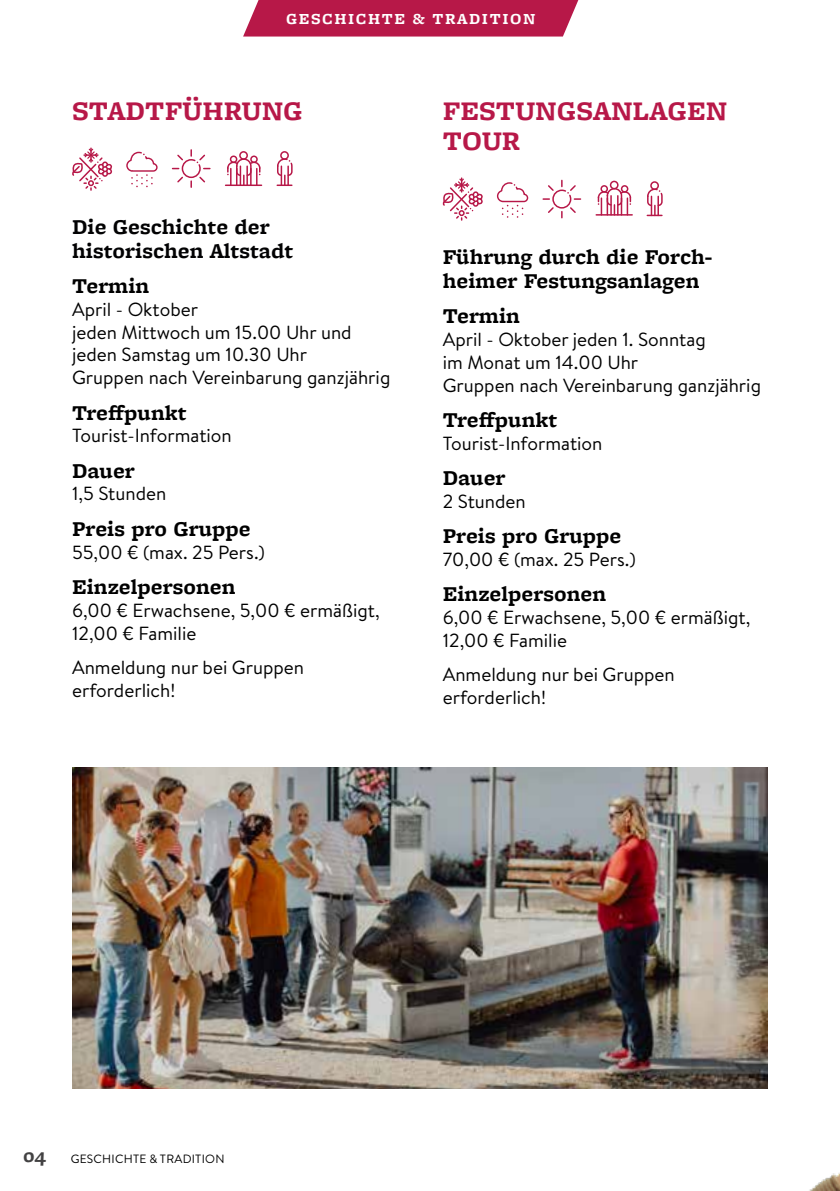
<style>
.page{position:relative;width:840px;height:1191px;background:#fff}
.page>*{position:absolute;margin:0;border:0;box-sizing:border-box;transform-origin:0 0}
.t1{font:700 28px/30px "Freight Micro Pro";color:#b71848}
.t2{font:700 22px/24px "Freight Micro Pro";color:#000}
.t3{font:700 22px/24px "Freight Micro Pro";color:#020203}
.t4{font:19px/22.8px "Brandon Text";color:#000}
.t5{font:700 16px "Freight Micro Pro";letter-spacing:.1em;color:#fff}
.t6{font:12px "Brandon Text";letter-spacing:.02em;color:#000}
.s1{font-family:"Freight Micro Pro";font-weight:700;font-size:20px;color:#434243}
</style>
<div class="page">
<img style="left:731px;top:767px;width:108px;height:424px">
<svg style="left:243px;top:0;width:335px;height:37px;background:#bb2552"></svg>
<svg style="left:72px;top:148px;width:41px;height:42px"></svg>
<div style="left:239px;top:151px;width:9px;height:9px;border:2px solid #b71848;border-radius:50%"></div>
<div style="left:230px;top:155px;width:7px;height:8px;border:2px solid #b71848;border-radius:50%"></div>
<div style="left:250px;top:155px;width:7px;height:8px;border:2px solid #b71848;border-radius:50%"></div>
<hr style="left:225px;top:184px;width:36px;height:2px;background:#b71848">
<svg style="left:226px;top:158px;width:35px;height:27px"></svg>
<div style="left:280px;top:151px;width:9px;height:9px;border:2px solid #b71848;border-radius:50%"></div>
<svg style="left:276px;top:158px;width:17px;height:28px"></svg>
<svg style="left:172px;top:150px;width:38px;height:37px"></svg>
<svg style="left:126px;top:151px;width:32px;height:36px"></svg>
<div style="left:609px;top:181px;width:9px;height:8px;border:2px solid #b71848;border-radius:50%"></div>
<div style="left:600px;top:185px;width:7px;height:8px;border:2px solid #b71848;border-radius:50%"></div>
<div style="left:620px;top:185px;width:8px;height:8px;border:2px solid #b71848;border-radius:50%"></div>
<hr style="left:596px;top:214px;width:35px;height:2px;background:#b71848">
<svg style="left:596px;top:187px;width:35px;height:28px"></svg>
<div style="left:650px;top:181px;width:8px;height:9px;border:2px solid #b71848;border-radius:50%"></div>
<svg style="left:646px;top:188px;width:17px;height:28px"></svg>
<svg style="left:442px;top:177px;width:41px;height:43px"></svg>
<svg style="left:543px;top:180px;width:37px;height:38px"></svg>
<svg style="left:496px;top:182px;width:32px;height:36px"></svg>
<img style="left:72px;top:767px;width:695px;height:321px">
<p class="t5" style="left:286px;top:7px;width:251px">GESCHICHTE &amp; TRADITION</p>
<h1 class="t1" style="left:72px;top:95px;width:232px">STADTFÜHRUNG</h1>
<h1 class="t1" style="left:442px;top:95px;width:286px">FESTUNGSANLAGEN<br>TOUR</h1>
<p class="t3" style="left:72px;top:214px;width:222px">Die Geschichte der historischen Altstadt</p>
<p class="t2" style="left:72px;top:273px;width:79px">Termin</p>
<p class="t4" style="left:72px;top:297px;width:320px">April - Oktober<br>jeden Mittwoch um 15.00 Uhr und jeden Samstag um 10.30 Uhr<br>Gruppen nach Vereinbarung ganzjährig</p>
<p class="t2" style="left:72px;top:400px;width:116px">Treffpunkt</p>
<p class="t4" style="left:72px;top:424px;width:161px">Tourist-Information</p>
<p class="t2" style="left:72px;top:458px;width:64px">Dauer</p>
<p class="t4" style="left:72px;top:482px;width:96px">1,5 Stunden</p>
<p class="t2" style="left:72px;top:516px;width:180px">Preis pro Gruppe</p>
<p class="t4" style="left:72px;top:540px;width:194px">55,00 € (max. 25 Pers.)</p>
<p class="t2" style="left:72px;top:574px;width:165px">Einzelpersonen</p>
<p class="t4" style="left:72px;top:598px;width:309px">6,00 € Erwachsene, 5,00 € ermäßigt,<br>12,00 € Familie</p>
<p class="t4" style="left:72px;top:655px;width:233px">Anmeldung nur bei Gruppen erforderlich!</p>
<p class="t2" style="left:442px;top:244px;width:271px">Führung durch die Forch&shy;heimer Festungsanlagen</p>
<p class="t2" style="left:442px;top:303px;width:79px">Termin</p>
<p class="t4" style="left:442px;top:327px;width:320px">April - Oktober jeden 1. Sonntag<br>im Monat um 14.00 Uhr<br>Gruppen nach Vereinbarung ganzjährig</p>
<p class="t2" style="left:442px;top:407px;width:116px">Treffpunkt</p>
<p class="t4" style="left:442px;top:431px;width:161px">Tourist-Information</p>
<p class="t2" style="left:442px;top:465px;width:64px">Dauer</p>
<p class="t4" style="left:442px;top:489px;width:84px">2 Stunden</p>
<p class="t2" style="left:442px;top:523px;width:180px">Preis pro Gruppe</p>
<p class="t4" style="left:442px;top:547px;width:195px">70,00 € (max. 25 Pers.)</p>
<p class="t2" style="left:442px;top:581px;width:165px">Einzelpersonen</p>
<p class="t4" style="left:442px;top:605px;width:309px">6,00 € Erwachsene, 5,00 € ermäßigt,<br>12,00 € Familie</p>
<p class="t4" style="left:442px;top:662px;width:233px">Anmeldung nur bei Gruppen erforderlich!</p>
<p class="t6" style="left:23px;top:1150px;width:203px"><span class="s1">04</span> GESCHICHTE &amp; TRADITION</p>
</div>
